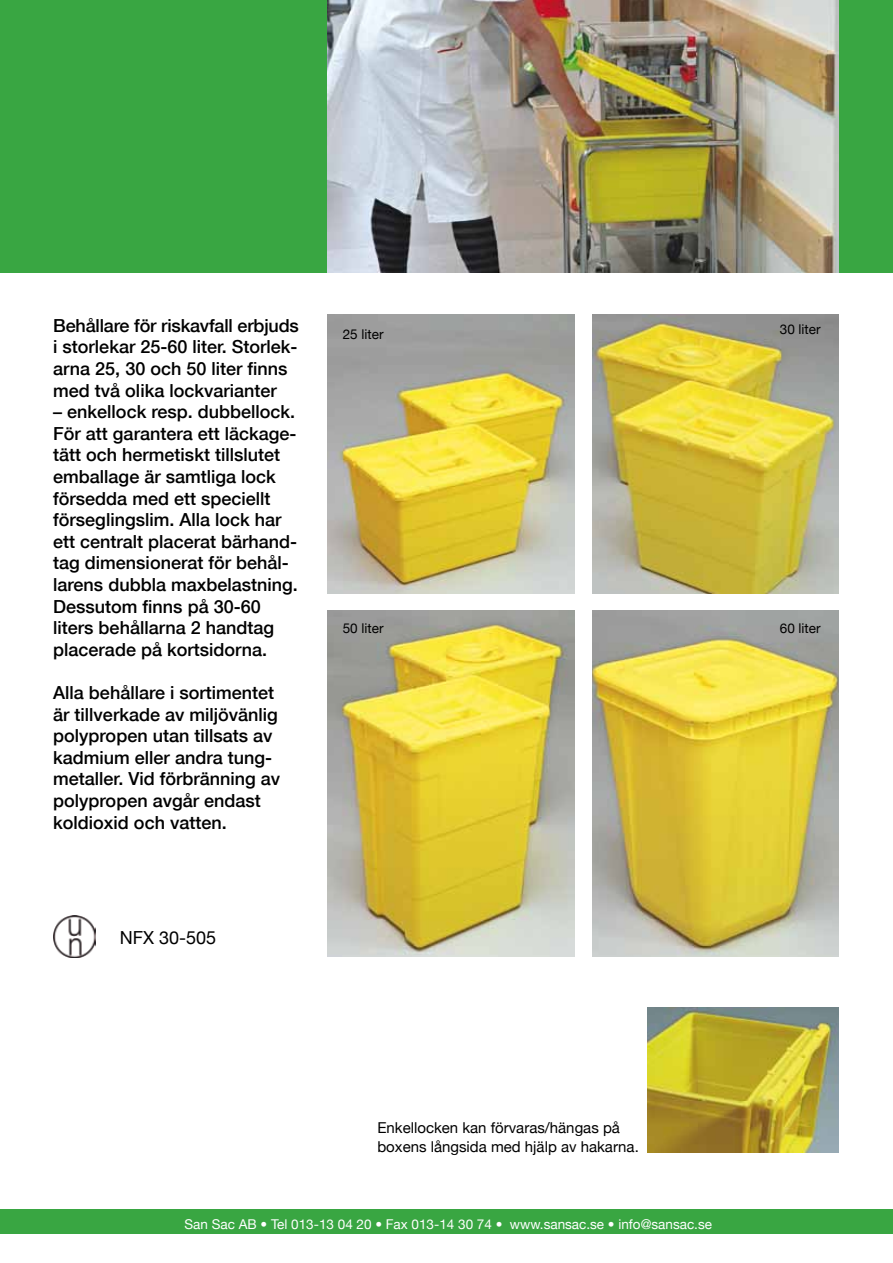
<style>
.page{position:relative;width:893px;height:1263px;background:#fff}
.page>*{position:absolute;margin:0;border:0;box-sizing:border-box;transform-origin:0 0}
.t1{font:500 18px/21.6px "Helvetica Neue";color:#000}
.t2{font:18px "Helvetica Neue";color:#000}
.t3{font:15px/19.5px "Helvetica Neue";color:#000}
.t4{font:13.5px "Helvetica Neue";color:#fff}
.t5{font:13.5px "Helvetica Neue";color:#000}
</style>
<div class="page">
<img style="left:328px;top:315px;width:246px;height:278px">
<div style="left:0;top:1209px;width:893px;height:25px;background:#39a642"></div>
<div style="left:0;top:0;width:893px;height:272px;background:#39a642"></div>
<img style="left:328px;top:0;width:511px;height:272px">
<img style="left:328px;top:610px;width:246px;height:347px">
<img style="left:592px;top:315px;width:247px;height:278px">
<img style="left:592px;top:610px;width:247px;height:347px">
<img style="left:648px;top:1008px;width:191px;height:145px">
<img style="left:53px;top:916px;width:42px;height:41px">
<p class="t1" style="left:53px;top:314px;width:247px">Behållare för riskavfall erbjuds i storlekar 25-60 liter. Storlek&shy;arna 25, 30 och 50 liter finns med två olika lockvarianter</p>
<p class="t1" style="left:53px;top:401px;width:246px">– enkellock resp. dubbellock.<br>För att garantera ett läckage&shy;tätt och hermetiskt tillslutet emballage är samtliga lock försedda med ett speciellt förseglingslim. Alla lock har ett centralt placerat bärhand&shy;tag dimensionerat för behål&shy;larens dubbla maxbelastning.<br>Dessutom finns på 30-60 liters behållarna 2 handtag placerade på kortsidorna.</p>
<p class="t1" style="left:53px;top:682px;width:228px">Alla behållare i sortimentet är tillverkade av miljövänlig polypropen utan tillsats av kadmium eller andra tung&shy;metaller. Vid förbränning av polypropen avgår endast koldioxid och vatten.</p>
<p class="t2" style="left:120px;top:927px;width:98px">NFX 30-505</p>
<p class="t5" style="left:343px;top:327px;width:42px">25 liter</p>
<p class="t5" style="left:780px;top:321px;width:42px">30 liter</p>
<p class="t5" style="left:343px;top:620px;width:42px">50 liter</p>
<p class="t5" style="left:780px;top:620px;width:42px">60 liter</p>
<p class="t3" style="left:377px;top:1117px;width:263px">Enkellocken kan förvaras/hängas på boxens långsida med hjälp av hakarna.</p>
<p class="t4" style="left:185px;top:1216px;width:529px">San Sac AB • Tel 013-13 04 20 • Fax 013-14 30 74 • www.sansac.se • info@sansac.se</p>
</div>
